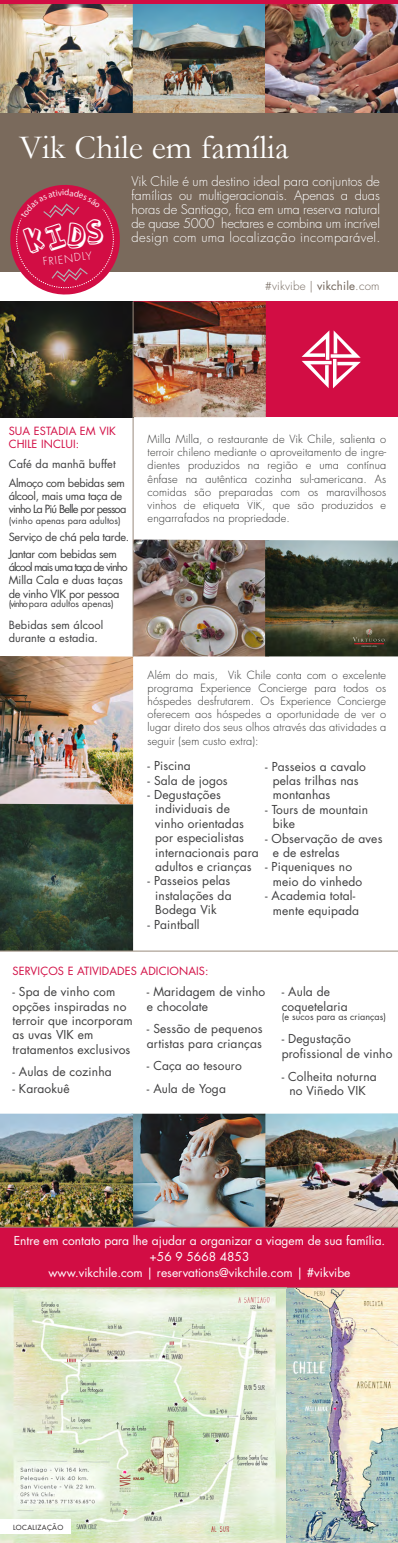
<style>
.page{position:relative;width:398px;height:1543px;background:#fff}
.page>*{position:absolute;margin:0;border:0;box-sizing:border-box;transform-origin:0 0}
.t1{font:34.3px "Action Jackson";color:#fff}
.t2{font:34px "Garamond";color:#fff}
.t3{font:300 13px/14px "Futura";letter-spacing:.025em;color:#fff;text-align:justify}
.t4{font:12px/14.4px "Futura";letter-spacing:.01em;color:#3e3e3f}
.t5{font:12px/16px "Futura";color:#fff;text-align:center}
.t6{font:300 11.5px "Futura";letter-spacing:.015em;color:#72665c}
.t7{font:300 11px/13.2px "Futura";letter-spacing:.01em;color:#343433;text-align:justify}
.t8{font:11px/13.2px "Futura";letter-spacing:-.025em;color:#3e3e3f}
.t9{font:11px/13.2px "Futura";letter-spacing:.01em;color:#d20d44}
.t10{font:11px/13.2px "Futura";letter-spacing:-.07em;color:#3e3e3f}
.t11{font:11px/13px "Futura";letter-spacing:.01em;color:#3e3e3f}
.t12{font:300 10.5px "Futura";color:#fff}
.t13{font:9px "Futura";letter-spacing:.01em;color:#3e3e3f}
.t14{font:6.9px "Futura";letter-spacing:.05em;color:#231f20}
.s1{font-weight:400}
</style>
<div class="page">
<img style="left:133px;top:4px;width:133px;height:109px">
<img style="left:0;top:4px;width:133px;height:109px">
<img style="left:0;top:301px;width:132px;height:116px">
<img style="left:133px;top:301px;width:265px;height:116px">
<img style="left:266px;top:4px;width:132px;height:109px">
<img style="left:0;top:656px;width:133px;height:294px">
<img style="left:265px;top:1113px;width:133px;height:113px">
<img style="left:133px;top:1113px;width:132px;height:113px">
<img style="left:0;top:1113px;width:133px;height:113px">
<svg style="left:301px;top:330px;width:60px;height:58px"></svg>
<div style="left:0;top:113px;width:398px;height:159px;background:#7a6a5c"></div>
<div style="left:0;top:1227px;width:398px;height:60px;background:#d20d44"></div>
<img style="left:133px;top:539px;width:132px;height:117px">
<img style="left:265px;top:540px;width:133px;height:116px">
<svg style="left:353px;top:628px;width:33px;height:19px"></svg>
<hr style="left:0;top:1226px;width:398px;height:1px;background:#998b7d">
<hr style="left:0;top:950px;width:398px;height:1px;background:#998b7d">
<hr style="left:0;top:0;width:398px;height:4px;background:#d20d44">
<hr style="left:132px;top:301px;width:1px;height:355px;background:#998b7d">
<img style="left:0;top:1288px;width:398px;height:254px">
<hr style="left:0;top:1287px;width:398px;height:1px;background:#998b7d">
<div style="left:0;top:1519px;width:71px;height:14px;background:#fff"></div>
<svg style="left:10px;top:185px;width:110px;height:110px"></svg>
<h2 class="t2" style="left:19px;top:127px;width:271px">Vik Chile em família</h2>
<p class="t3" style="left:131px;top:174px;width:250px">Vik Chile é um destino ideal para conjuntos de famílias ou multigeracionais. Apenas a duas horas de Santiago, fica em uma reserva natural de quase 5000 hectares e combina um incrível design com uma localização incomparável.</p>
<h1 class="t1" style="left:21px;top:226px;width:83px;rotate:-7deg">KIDS</h1>
<p class="t12" style="left:42px;top:255px;width:51px;rotate:-7deg">FRIENDLY</p>
<p class="t6" style="left:265px;top:279px;width:116px">#vikvibe | <span class="s1">vikchile</span>.com</p>
<p class="t9" style="left:9px;top:424px;width:109px">SUA ESTADIA EM VIK<br>CHILE INCLUI:</p>
<p class="t8" style="left:9px;top:455px;width:118px;line-height:18.2px">Café da manhã buffet<br>Almoço com bebidas sem</p>
<p class="t10" style="left:9px;top:489px;width:119px">álcool, mais uma taça de vinho La Piú Belle por pessoa</p>
<p class="t13" style="left:9px;top:515px;width:113px">(vinho apenas para adultos)</p>
<p class="t8" style="left:9px;top:528px;width:122px;line-height:17px">Serviço de chá pela tarde.<br>Jantar com bebidas sem</p>
<p class="t8" style="left:9px;top:560px;width:121px">álcool mais uma taça de vinho<br>Milla Cala e duas taças de vinho VIK por pessoa</p>
<p class="t13" style="left:9px;top:597px;width:107px">(vinho para adultos apenas)</p>
<p class="t11" style="left:9px;top:618px;width:96px">Bebidas sem álcool durante a estadia.</p>
<p class="t7" style="left:148px;top:433px;width:240px">Milla Milla, o restaurante de Vik Chile, salienta o terroir chileno mediante o aproveitamento de ingre&shy;dientes produzidos na região e uma contínua ênfase na autêntica cozinha sul-americana. As comidas são preparadas com os maravilhosos vinhos de etiqueta VIK, que são produzidos e engarrafados na propriedade.</p>
<p class="t7" style="left:148px;top:668px;width:240px">Além do mais, Vik Chile conta com o excelente programa Experience Concierge para todos os hóspedes desfrutarem. Os Experience Concierge oferecem aos hóspedes a oportunidade de ver o lugar direto dos seus olhos através das atividades a seguir (sem custo extra):</p>
<p class="t4" style="left:148px;top:758px;width:45px">- Piscina</p>
<p class="t4" style="left:148px;top:773px;width:82px">- Sala de jogos</p>
<p class="t4" style="left:155px;top:787px;width:105px;text-indent:-8px">- Degustações individuais de vinho orientadas por especialistas internacionais para adultos e crianças</p>
<p class="t4" style="left:155px;top:874px;width:78px;text-align:justify;text-indent:-8px">- Passeios pelas instalações da Bodega Vik</p>
<p class="t4" style="left:148px;top:917px;width:54px">- Paintball</p>
<p class="t4" style="left:273px;top:759px;width:95px;text-indent:-8px">- Passeios a cavalo pelas trilhas nas montanhas</p>
<p class="t4" style="left:273px;top:802px;width:97px;text-indent:-8px">- Tours de mountain bike</p>
<p class="t4" style="left:273px;top:831px;width:111px;text-indent:-8px">- Observação de aves e de estrelas</p>
<p class="t4" style="left:273px;top:860px;width:91px;text-indent:-8px">- Piqueniques no meio do vinhedo</p>
<p class="t4" style="left:273px;top:888px;width:88px;text-indent:-8px">- Academia total&shy;mente equipada</p>
<p class="t9" style="left:13px;top:964px;width:197px">SERVIÇOS E ATIVIDADES ADICIONAIS:</p>
<p class="t4" style="left:13px;top:984px;width:122px">- Spa de vinho com opções inspiradas no terroir que incorporam as uvas VIK em tratamentos exclusivos</p>
<p class="t4" style="left:13px;top:1064px;width:101px">- Aulas de cozinha</p>
<p class="t4" style="left:13px;top:1081px;width:59px">- Karaokuê</p>
<p class="t4" style="left:147px;top:985px;width:120px">- Maridagem de vinho e chocolate</p>
<p class="t4" style="left:147px;top:1021px;width:117px">- Sessão de pequenos artistas para crianças</p>
<p class="t4" style="left:147px;top:1058px;width:96px">- Caça ao tesouro</p>
<p class="t4" style="left:147px;top:1082px;width:81px">- Aula de Yoga</p>
<p class="t4" style="left:282px;top:985px;width:67px">- Aula de coquetelaria</p>
<p class="t13" style="left:282px;top:1010px;width:106px">(e sucos para as crianças)</p>
<p class="t4" style="left:282px;top:1031px;width:112px">- Degustação profissional de vinho</p>
<p class="t4" style="left:282px;top:1069px;width:96px;text-align:center">- Colheita noturna no Viñedo VIK</p>
<p class="t5" style="left:14px;top:1233px;width:373px">Entre em contato para lhe ajudar a organizar a viagem de sua família. +56 9 5668 4853<br>www.vikchile.com | reservations@vikchile.com | #vikvibe</p>
<p class="t14" style="left:13px;top:1522px;width:52px">LOCALIZAÇÃO</p>
</div>
